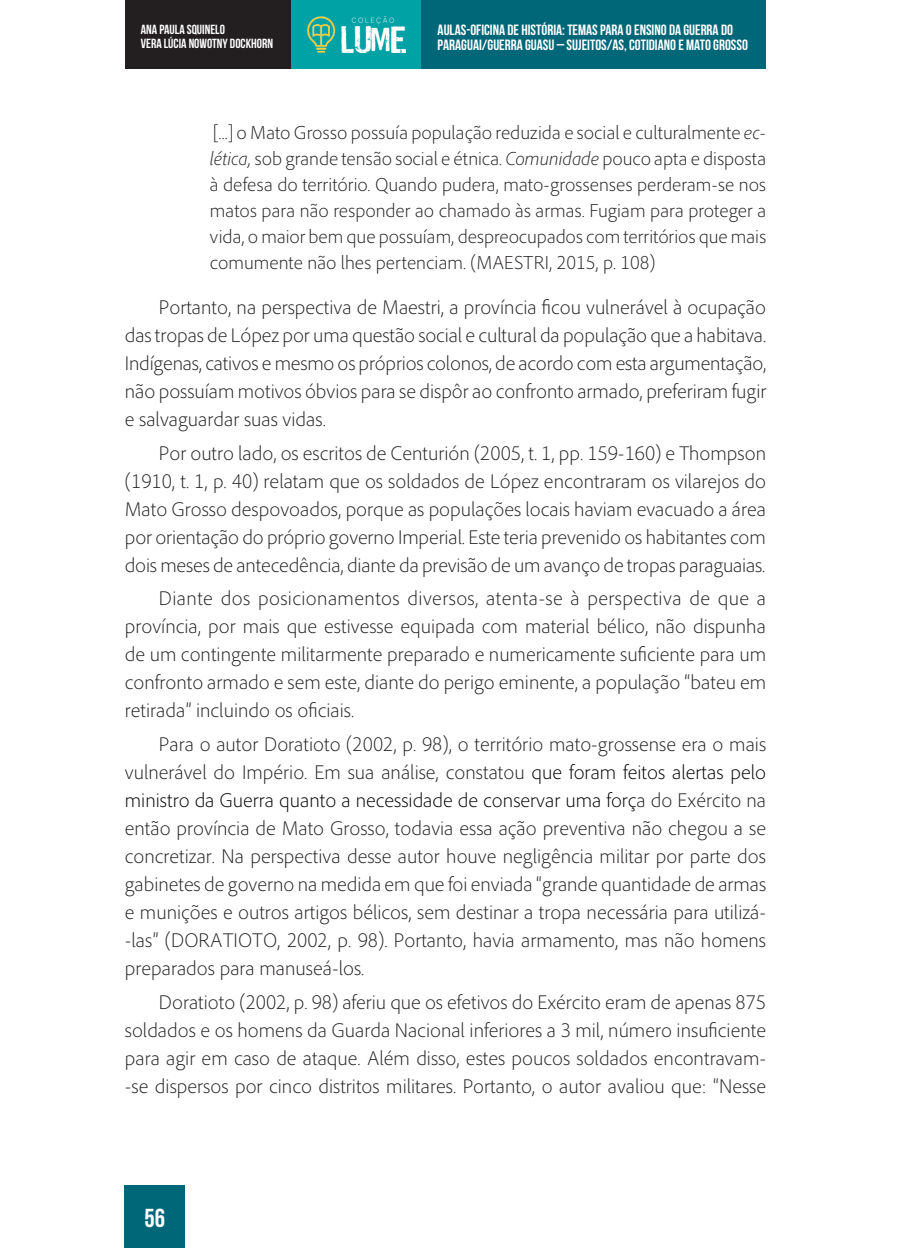
<style>
.page{position:relative;width:908px;height:1248px;background:#fff}
.page>*{position:absolute;margin:0;border:0;box-sizing:border-box;transform-origin:0 0}
.t1{font:700 26px "Bebas Neue";color:#fff}
.t2{font:300 20px/28px "Adobe Clean";color:#231f20;text-align:justify}
.t3{font:300 19px/26px "Adobe Clean";color:#231f20;text-align:justify}
.t4{font:700 14.8px/14.8px "Bebas Neue";color:#fff}
.t5{font:13.2px/13.2px "Bebas Neue";color:#fff}
.s1{font-style:italic}
.s2{color:#000001}
</style>
<div class="page">
<div style="left:125px;top:0;width:166px;height:68px;background:#231f20"></div>
<div style="left:291px;top:0;width:166px;height:68px;background:#00a2a5"></div>
<div style="left:421px;top:0;width:344px;height:68px;background:#006779"></div>
<img style="left:307px;top:17px;width:98px;height:35px">
<div style="left:125px;top:1185px;width:60px;height:62px;background:#006779"></div>
<p class="t5" style="left:141px;top:23px;width:134px">ANA PAULA SQUINELO<br>VERA LÚCIA NOWOTNY DOCKHORN</p>
<p class="t4" style="left:437px;top:23px;width:312px">AULAS-OFICINA DE HISTÓRIA: TEMAS PARA O ENSINO DA GUERRA DO<br>PARAGUAI/GUERRA GUASU – SUJEITOS/AS, COTIDIANO E MATO GROSSO</p>
<p class="t3" style="left:210px;top:119px;width:557px">[...] o Mato Grosso possuía população reduzida e social e culturalmente <span class="s1">ec&shy;lética,</span> sob grande tensão social e étnica. <span class="s1">Comunidade</span> pouco apta e disposta à defesa do território. Quando pudera, mato-grossenses perderam-se nos matos para não responder ao chamado às armas. Fugiam para proteger a vida, o maior bem que possuíam, despreocupados com territórios que mais comumente não lhes pertenciam. (MAESTRI, 2015, p. 108)</p>
<p class="t2" style="left:125px;top:293px;width:642px;text-indent:34px">Portanto, na perspectiva de Maestri, a província ficou vulnerável à ocupação das tropas de López por uma questão social e cultural da população que a habitava.<br>Indígenas, cativos e mesmo os próprios colonos, de acordo com esta argumentação, não possuíam motivos óbvios para se dispôr ao confronto armado, preferiram fugir e salvaguardar suas vidas.</p>
<p class="t2" style="left:125px;top:438px;width:642px;text-indent:34px">Por outro lado, os escritos de Centurión (2005, t. 1, pp. 159-160) e Thompson (1910, t. 1, p. 40) relatam que os soldados de López encontraram os vilarejos do Mato Grosso despovoados, porque as populações locais haviam evacuado a área por orientação do próprio governo Imperial. Este teria prevenido os habitantes com dois meses de antecedência, diante da previsão de um avanço de tropas paraguaias.</p>
<p class="t2" style="left:125px;top:584px;width:642px;text-indent:34px">Diante dos posicionamentos diversos, atenta-se à perspectiva de que a província, por mais que estivesse equipada com material bélico, não dispunha de um contingente militarmente preparado e numericamente suficiente para um confronto armado e sem este, diante do perigo eminente, a população “bateu em retirada” incluindo os oficiais.</p>
<p class="t2" style="left:125px;top:730px;width:642px;text-indent:34px">Para o autor Doratioto (2002, p. 98), o território mato-grossense era o mais vulnerável do Império. Em sua análise, constatou <span class="s2">que foram feitos alertas pelo ministro da Guerra quanto a necessidade de conservar uma forç</span>a do Exército na então província de Mato Grosso, todavia essa ação preventiva não chegou a se concretizar. Na perspectiva desse autor houve negligência militar por parte dos gabinetes de governo na medida em que foi enviada “grande quantidade de armas e munições e outros artigos bélicos, sem destinar a tropa necessária para utilizá--las” (DORATIOTO, 2002, p. 98). Portanto, havia armamento, mas não homens preparados para manuseá-los.</p>
<p class="t2" style="left:125px;top:987px;width:642px;text-indent:34px">Doratioto (2002, p. 98) aferiu que os efetivos do Exército eram de apenas 875 soldados e os homens da Guarda Nacional inferiores a 3 mil, número insuficiente para agir em caso de ataque. Além disso, estes poucos soldados encontravam--se dispersos por cinco distritos militares. Portanto, o autor avaliou que: “Nesse</p>
<h1 class="t1" style="left:145px;top:1203px;width:22px">56</h1>
</div>
